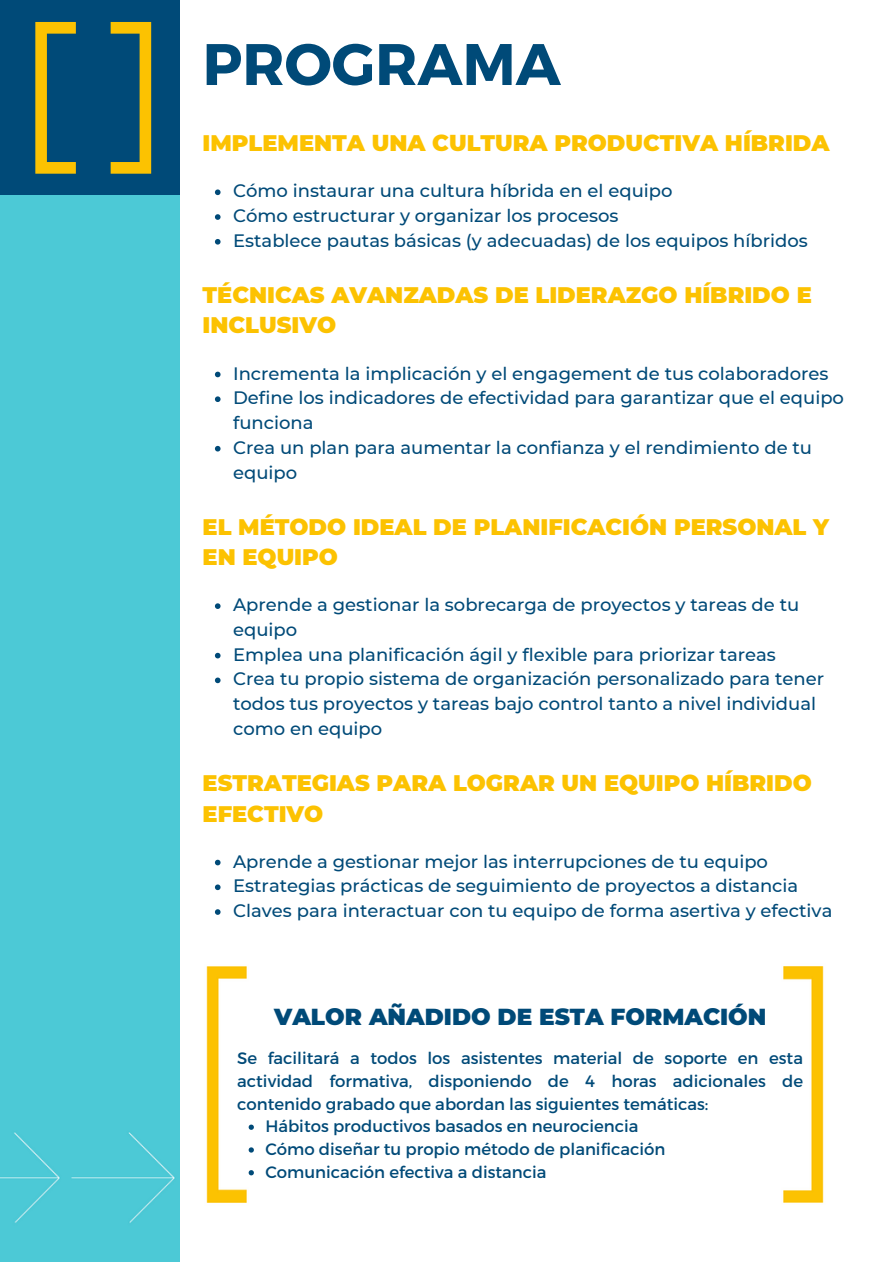
<style>
.page{position:relative;width:893px;height:1264px;background:#fff}
.page>*{position:absolute;margin:0;border:0;box-sizing:border-box;transform-origin:0 0}
.t1{font:700 58.5px "Montserrat";color:#004a78}
.t2{font:900 23.1px "Montserrat";color:#004a78}
.t3{font:900 22.5px/30.3px "Montserrat";color:#fcc201}
.t4{font:500 18px/24.8px "Montserrat";color:#004a78}
.t5{font:16.5px/22.8px "Montserrat";color:#004a78}
</style>
<div class="page">
<div style="left:0;top:0;width:180px;height:195px;background:#004a78"></div>
<svg style="left:35px;top:22px;width:116px;height:152px"></svg>
<div style="left:0;top:195px;width:180px;height:1067px;background:#4cc9d6"></div>
<img style="left:71px;top:1132px;width:104px;height:91px">
<img style="left:0;top:1132px;width:60px;height:91px">
<svg style="left:215px;top:189px;width:5px;height:6px"></svg>
<svg style="left:215px;top:214px;width:5px;height:6px"></svg>
<svg style="left:215px;top:239px;width:5px;height:5px"></svg>
<svg style="left:215px;top:371px;width:5px;height:6px"></svg>
<svg style="left:215px;top:396px;width:5px;height:6px"></svg>
<svg style="left:215px;top:446px;width:5px;height:5px"></svg>
<svg style="left:215px;top:603px;width:5px;height:6px"></svg>
<svg style="left:215px;top:653px;width:5px;height:5px"></svg>
<svg style="left:215px;top:677px;width:5px;height:6px"></svg>
<svg style="left:215px;top:859px;width:5px;height:6px"></svg>
<svg style="left:215px;top:884px;width:5px;height:6px"></svg>
<svg style="left:215px;top:909px;width:5px;height:5px"></svg>
<img style="left:206px;top:966px;width:45px;height:237px">
<img style="left:783px;top:966px;width:41px;height:237px">
<svg style="left:248px;top:1124px;width:6px;height:5px"></svg>
<svg style="left:248px;top:1147px;width:6px;height:5px"></svg>
<svg style="left:248px;top:1170px;width:6px;height:5px"></svg>
<h1 class="t1" style="left:202px;top:26px;width:359px">PROGRAMA</h1>
<p class="t3" style="left:202px;top:128px;width:628px">IMPLEMENTA UNA CULTURA PRODUCTIVA HÍBRIDA</p>
<p class="t4" style="left:233px;top:178px;width:576px">Cómo instaurar una cultura híbrida en el equipo<br>Cómo estructurar y organizar los procesos<br>Establece pautas básicas (y adecuadas) de los equipos híbridos</p>
<p class="t3" style="left:202px;top:280px;width:610px">TÉCNICAS AVANZADAS DE LIDERAZGO HÍBRIDO E<br>INCLUSIVO</p>
<p class="t4" style="left:233px;top:361px;width:612px">Incrementa la implicación y el engagement de tus colaboradores Define los indicadores de efectividad para garantizar que el equipo funciona<br>Crea un plan para aumentar la confianza y el rendimiento de tu equipo</p>
<p class="t3" style="left:202px;top:511px;width:628px">EL MÉTODO IDEAL DE PLANIFICACIÓN PERSONAL Y<br>EN EQUIPO</p>
<p class="t4" style="left:233px;top:592px;width:592px">Aprende a gestionar la sobrecarga de proyectos y tareas de tu equipo<br>Emplea una planificación ágil y flexible para priorizar tareas<br>Crea tu propio sistema de organización personalizado para tener todos tus proyectos y tareas bajo control tanto a nivel individual como en equipo</p>
<p class="t3" style="left:202px;top:768px;width:610px">ESTRATEGIAS PARA LOGRAR UN EQUIPO HÍBRIDO<br>EFECTIVO</p>
<p class="t4" style="left:233px;top:848px;width:600px">Aprende a gestionar mejor las interrupciones de tu equipo<br>Estrategias prácticas de seguimiento de proyectos a distancia<br>Claves para interactuar con tu equipo de forma asertiva y efectiva</p>
<p class="t2" style="left:274px;top:1002px;width:494px">VALOR AÑADIDO DE ESTA FORMACIÓN</p>
<p class="t5" style="left:237px;top:1046px;width:567px;text-align:justify">Se facilitará a todos los asistentes material de soporte en esta actividad formativa, disponiendo de 4 horas adicionales de contenido grabado que abordan las siguientes temáticas:</p>
<p class="t5" style="left:265px;top:1114px;width:401px">Hábitos productivos basados en neurociencia<br>Cómo diseñar tu propio método de planificación<br>Comunicación efectiva a distancia</p>
</div>
